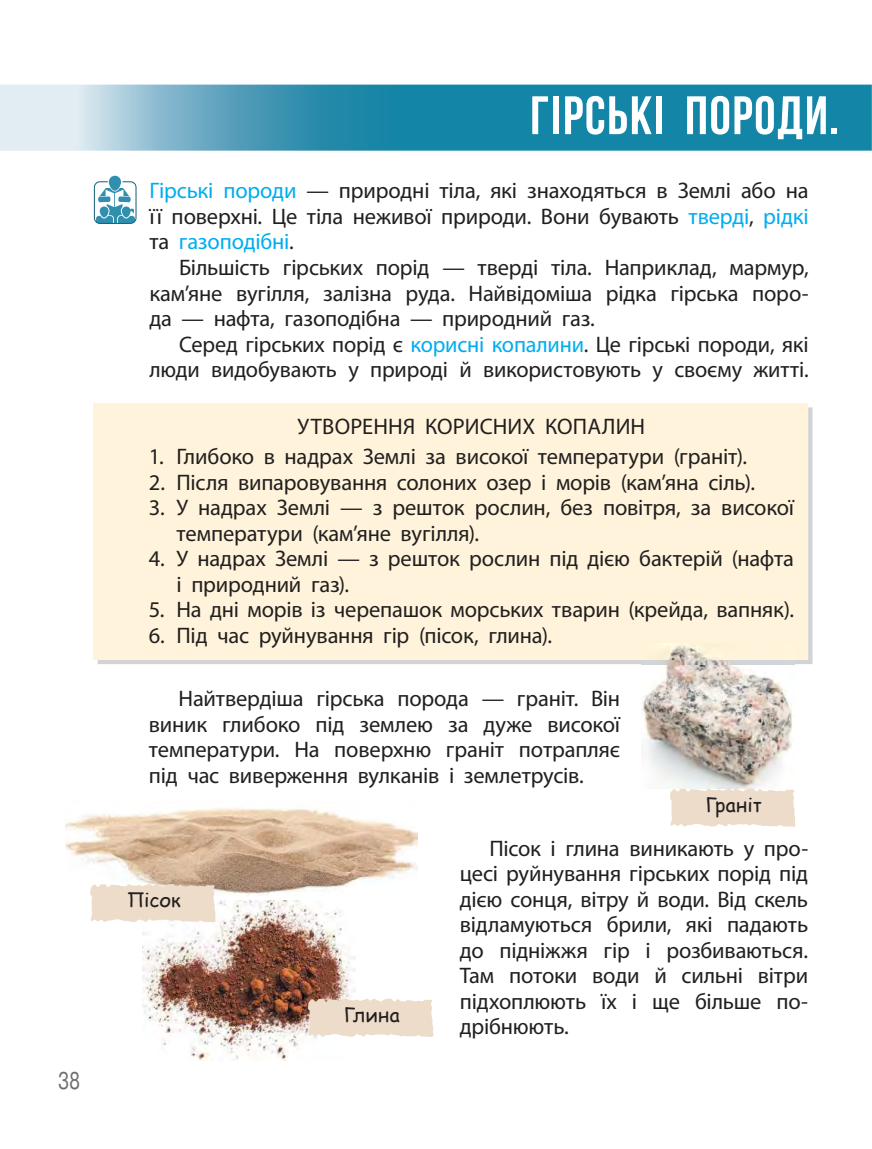
<style>
.page{position:relative;width:872px;height:1149px;background:#fff}
.page>*{position:absolute;margin:0;border:0;box-sizing:border-box;transform-origin:0 0}
.t1{font:700 54px "Bebas Neue";letter-spacing:.025em;color:#fff}
.t2{font:24px "Pragmatica C";color:#6d6e70;scale:.8 1}
.t3{font:22.5px/25.5px "Myriad Pro";letter-spacing:-.01em;color:#221f1f;text-align:justify}
.t4{font:19.5px "Comic Sans MS";letter-spacing:.005em;color:#221f1f}
.s1{color:#00adef}
</style>
<div class="page">
<div style="left:94px;top:181px;width:42px;height:43px;border:1px solid #135f77;border-radius:6px"></div>
<svg style="left:96px;top:176px;width:39px;height:48px"></svg>
<img style="left:0;top:85px;width:871px;height:66px">
<div style="left:94px;top:403px;width:714px;height:256px;background:#fff4db"></div>
<img style="left:66px;top:808px;width:351px;height:86px">
<img style="left:143px;top:900px;width:213px;height:160px">
<svg style="left:308px;top:998px;width:126px;height:39px;background:#edddcc"></svg>
<img style="left:641px;top:643px;width:153px;height:145px">
<svg style="left:670px;top:788px;width:126px;height:39px;background:#eedfce"></svg>
<svg style="left:90px;top:883px;width:126px;height:39px;background:#ecdccb"></svg>
<p class="t2" style="left:58px;top:1070px;width:29px">38</p>
<h1 class="t1" style="left:530px;top:88px;width:311px">ГiРСЬКi ПОРОДИ.</h1>
<p class="t3" style="left:149px;top:179px;width:661px"><span class="s1">Гірські породи</span> — природні тіла, які знаходяться в Землі або на її поверхні. Це тіла неживої природи. Вони бувають <span class="s1">тверді</span>, <span class="s1">рідкі </span>та <span class="s1">газоподібні</span>.</p>
<p class="t3" style="left:149px;top:255px;width:661px;text-indent:30px">Більшість гірських порід — тверді тіла. Наприклад, мармур, кам’яне вугілля, залізна руда. Найвідоміша рідка гірська поро&shy;да — нафта, газоподібна — природний газ.</p>
<p class="t3" style="left:149px;top:332px;width:661px;text-align:right">Серед гірських порід є <span class="s1">корисні копалини</span>. Це гірські породи, які люди видобувають у природі й використовують у своєму житті.</p>
<p class="t3" style="left:298px;top:414px;width:349px">УТВОРЕННЯ КОРИСНИХ КОПАЛИН</p>
<p class="t3" style="left:149px;top:444px;width:599px">1. Глибоко в надрах Землі за високої температури (граніт).</p>
<p class="t3" style="left:149px;top:470px;width:607px">2. Після випаровування солоних озер і морів (кам’яна сіль).</p>
<p class="t3" style="left:176px;top:495px;width:619px;text-indent:-28px">3. У надрах Землі — з решток рослин, без повітря, за високої температури (кам’яне вугілля).</p>
<p class="t3" style="left:176px;top:546px;width:619px;text-indent:-28px">4. У надрах Землі — з решток рослин під дією бактерій (нафта і природний газ).</p>
<p class="t3" style="left:149px;top:597px;width:646px">5. На дні морів із черепашок морських тварин (крейда, вапняк).</p>
<p class="t3" style="left:149px;top:623px;width:405px">6. Під час руйнування гір (пісок, глина).</p>
<p class="t3" style="left:149px;top:686px;width:473px;text-indent:30px">Найтвердіша гірська порода — граніт. Він виник глибоко під землею за дуже високої температури. На поверхню граніт потрапляє під час виверження вулканів і землетрусів.</p>
<p class="t4" style="left:705px;top:790px;width:58px">Граніт</p>
<p class="t4" style="left:127px;top:885px;width:55px">Пісок</p>
<p class="t4" style="left:344px;top:1000px;width:58px">Глина</p>
<p class="t3" style="left:460px;top:836px;width:350px;text-indent:30px">Пісок і глина виникають у про&shy;цесі руйнування гірських порід під дією сонця, вітру й води. Від скель відламуються брили, які падають до підніжжя гір і розбиваються.<br>Там потоки води й сильні вітри підхоплюють їх і ще більше по&shy;дрібнюють.</p>
</div>
